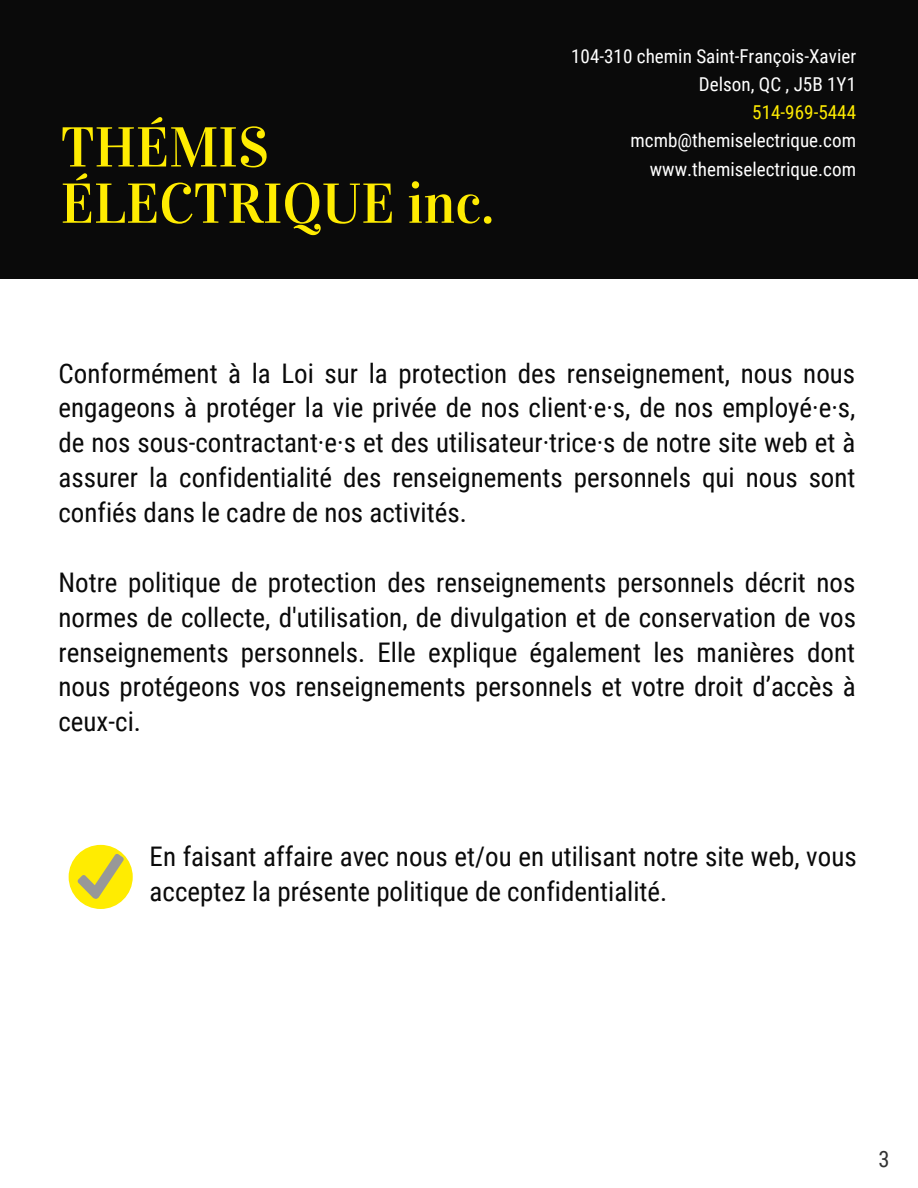
<style>
.page{position:relative;width:918px;height:1188px;background:#fff}
.page>*{position:absolute;margin:0;border:0;box-sizing:border-box;transform-origin:0 0}
.t1{font:56.25px/56.2px "Vidaloka";color:#ffec01}
.t2{font:27px/34.8px "Roboto Condensed";color:#0a0a0a;text-align:justify}
.t3{font:22.5px "Roboto Condensed";color:#333}
.t4{font:19.2px/28.2px "Roboto Condensed";color:#fff;text-align:right}
.t5{font:19.2px "Roboto Condensed";color:#ffec01}
</style>
<div class="page">
<div style="left:0;top:0;width:918px;height:279px;background:#0a0a0a"></div>
<div style="left:69px;top:845px;width:64px;height:64px;background:#ffec01;border-radius:50%"></div>
<svg style="left:78px;top:854px;width:46px;height:45px"></svg>
<h1 class="t1" style="left:61px;top:120px;width:435px">THÉMIS<br>ÉLECTRIQUE inc.</h1>
<p class="t4" style="left:571px;top:41px;width:287px">104-310 chemin Saint-François-Xavier<br>Delson, QC , J5B 1Y1</p>
<p class="t5" style="left:752px;top:99px;width:105px">514-969-5444</p>
<p class="t4" style="left:630px;top:126px;width:227px">mcmb@themiselectrique.com www.themiselectrique.com</p>
<p class="t2" style="left:58px;top:354px;width:799px">Conformément à la Loi sur la protection des renseignement, nous nous engageons à protéger la vie privée de nos client·e·s, de nos employé·e·s, de nos sous-contractant·e·s et des utilisateur·trice·s de notre site web et à assurer la confidentialité des renseignements personnels qui nous sont confiés dans le cadre de nos activités.</p>
<p class="t2" style="left:58px;top:564px;width:799px">Notre politique de protection des renseignements personnels décrit nos normes de collecte, d'utilisation, de divulgation et de conservation de vos renseignements personnels. Elle explique également les manières dont nous protégeons vos renseignements personnels et votre droit d’accès à ceux-ci.</p>
<p class="t2" style="left:150px;top:838px;width:709px">En faisant affaire avec nous et/ou en utilisant notre site web, vous acceptez la présente politique de confidentialité.</p>
<p class="t3" style="left:879px;top:1143px;width:13px">3</p>
</div>
